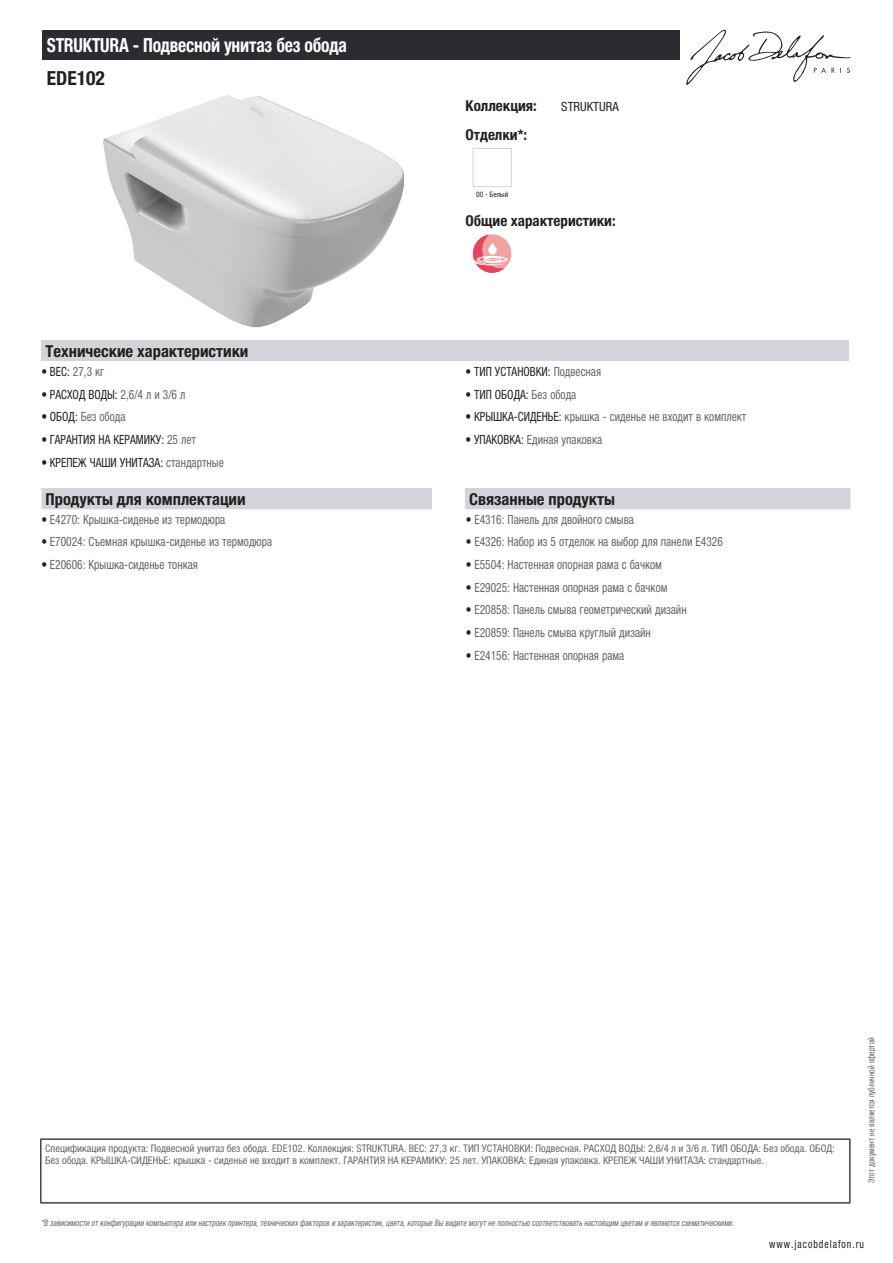
<style>
.page{position:relative;width:893px;height:1263px;background:#fff}
.page>*{position:absolute;margin:0;border:0;box-sizing:border-box;transform-origin:0 0}
.t1{font:700 condensed 19.5px "Helvetica Neue LTCYR";letter-spacing:-.01em;color:#fff;scale:.9 1}
.t2{font:700 condensed 19.5px "Helvetica Neue LTCYR";color:#231f20}
.t3{font:700 condensed 16.5px "Helvetica Neue LTCYR";color:#231f20}
.t4{font:700 condensed 15px "Helvetica Neue LTCYR";color:#231f20}
.t5{font:condensed 12.75px "Helvetica Neue LTCYR";color:#626568;scale:.9 1}
.t6{font:condensed 12.75px "Helvetica Neue LTCYR";color:#231f20;scale:.9 1}
.t7{font:condensed 12.75px "Helvetica Neue LTCYR";color:#231f20}
.t8{font:condensed 11.25px "Helvetica Neue LTCYR";letter-spacing:.1em;color:#231f20;scale:.87 1}
.t9{font:condensed 10.5px/12px "Helvetica Neue LTCYR";color:#626568}
.t10{font:italic condensed 9px "Helvetica Neue LTCYR";color:#626568;scale:.87 1}
.t11{font:condensed 9px "Helvetica Neue LTCYR";color:#626568;scale:.87 1}
.t12{font:condensed 7.5px "Helvetica Neue LTCYR";color:#231f20}
.s1{color:#231f20}
.s2{color:#626568}
</style>
<div class="page">
<svg style="left:686px;top:30px;width:164px;height:55px"></svg>
<img style="left:103px;top:95px;width:301px;height:232px">
<div style="left:473px;top:148px;width:39px;height:39px;border:1px solid #d3d4da"></div>
<div style="left:473px;top:234px;width:38px;height:39px;background:#f2a1a1;border-radius:50%"></div>
<svg style="left:473px;top:235px;width:35px;height:38px"></svg>
<div style="left:41px;top:340px;width:808px;height:22px;background:#d3d4da"></div>
<div style="left:41px;top:488px;width:809px;height:21px;background:#d3d4da"></div>
<div style="left:432px;top:488px;width:33px;height:21px;background:#fff"></div>
<div style="left:43px;top:30px;width:637px;height:30px;background:#2a2c32"></div>
<hr style="left:40px;top:1138px;width:810px;height:2px;background:#040503">
<hr style="left:40px;top:1140px;width:1px;height:62px;background:#040503">
<hr style="left:849px;top:1140px;width:1px;height:62px;background:#040503">
<hr style="left:40px;top:1202px;width:810px;height:1px;background:#040503">
<h1 class="t1" style="left:47px;top:34px;width:335px">STRUKTURA - Подвесной унитаз без обода</h1>
<h1 class="t2" style="left:47px;top:67px;width:60px">EDE102</h1>
<p class="t4" style="left:466px;top:97px;width:73px">Коллекция:</p>
<p class="t7" style="left:561px;top:99px;width:59px">STRUKTURA</p>
<p class="t4" style="left:466px;top:126px;width:63px">Отделки*:</p>
<p class="t12" style="left:476px;top:190px;width:34px">00 - Белый</p>
<p class="t4" style="left:466px;top:212px;width:152px">Общие характеристики:</p>
<p class="t3" style="left:46px;top:342px;width:204px">Технические характеристики</p>
<p class="t5" style="left:41px;top:364px;width:72px"><span class="s1">• ВЕС:</span> 27,3 кг</p>
<p class="t6" style="left:466px;top:364px;width:152px">• ТИП УСТАНОВКИ: <span class="s2">Подвесная</span></p>
<p class="t6" style="left:41px;top:387px;width:162px">• РАСХОД ВОДЫ: <span class="s2">2,6/4 л и 3/6 л</span></p>
<p class="t6" style="left:466px;top:387px;width:125px">• ТИП ОБОДА: <span class="s2">Без обода</span></p>
<p class="t5" style="left:41px;top:410px;width:95px"><span class="s1">• ОБОД:</span> Без обода</p>
<p class="t5" style="left:466px;top:410px;width:314px"><span class="s1">• КРЫШКА-СИДЕНЬЕ:</span> крышка - сиденье не входит в комплект</p>
<p class="t6" style="left:41px;top:432px;width:173px">• ГАРАНТИЯ НА КЕРАМИКУ: <span class="s2">25 лет</span></p>
<p class="t5" style="left:466px;top:432px;width:153px"><span class="s1">• УПАКОВКА:</span> Единая упаковка</p>
<p class="t6" style="left:41px;top:455px;width:204px">• КРЕПЕЖ ЧАШИ УНИТАЗА: <span class="s2">стандартные</span></p>
<p class="t3" style="left:46px;top:490px;width:202px">Продукты для комплектации</p>
<p class="t3" style="left:469px;top:490px;width:147px">Связанные продукты</p>
<p class="t5" style="left:41px;top:512px;width:206px"><span class="s1">•</span> E4270: Крышка-сиденье из термодюра</p>
<p class="t5" style="left:466px;top:512px;width:188px"><span class="s1">•</span> E4316: Панель для двойного смыва</p>
<p class="t5" style="left:41px;top:535px;width:258px"><span class="s1">•</span> E70024: Съемная крышка-сиденье из термодюра</p>
<p class="t5" style="left:466px;top:535px;width:287px"><span class="s1">•</span> E4326: Набор из 5 отделок на выбор для панели Е4326</p>
<p class="t5" style="left:41px;top:557px;width:175px"><span class="s1">•</span> E20606: Крышка-сиденье тонкая</p>
<p class="t5" style="left:466px;top:557px;width:219px"><span class="s1">•</span> E5504: Настенная опорная рама с бачком</p>
<p class="t5" style="left:466px;top:580px;width:226px"><span class="s1">•</span> E29025: Настенная опорная рама с бачком</p>
<p class="t5" style="left:466px;top:603px;width:247px"><span class="s1">•</span> E20858: Панель смыва геометрический дизайн</p>
<p class="t5" style="left:466px;top:625px;width:207px"><span class="s1">•</span> E20859: Панель смыва круглый дизайн</p>
<p class="t5" style="left:466px;top:648px;width:178px"><span class="s1">•</span> E24156: Настенная опорная рама</p>
<p class="t9" style="left:45px;top:1142px;width:791px">Спецификация продукта: Подвесной унитаз без обода. EDE102. Коллекция: STRUKTURA. ВЕС: 27,3 кг. ТИП УСТАНОВКИ: Подвесная. РАСХОД ВОДЫ: 2,6/4 л и 3/6 л. ТИП ОБОДА: Без обода. ОБОД:<br>Без обода. КРЫШКА-СИДЕНЬЕ: крышка - сиденье не входит в комплект. ГАРАНТИЯ НА КЕРАМИКУ: 25 лет. УПАКОВКА: Единая упаковка. КРЕПЕЖ ЧАШИ УНИТАЗА: стандартные.</p>
<p class="t10" style="left:41px;top:1218px;width:800px">*В зависимости отконфигурации компьютера или настроек принтера,техническихфакторов и характеристик,цвета,которые Вы видите могутне полностью соответствоватьнастоящим цветам и являются схематическими.</p>
<p class="t11" style="left:866px;top:1183px;width:169px;rotate:-90deg">Этот документ не является публичной офертой</p>
<p class="t8" style="left:769px;top:1237px;width:110px">www.jacobdelafon.ru</p>
</div>
